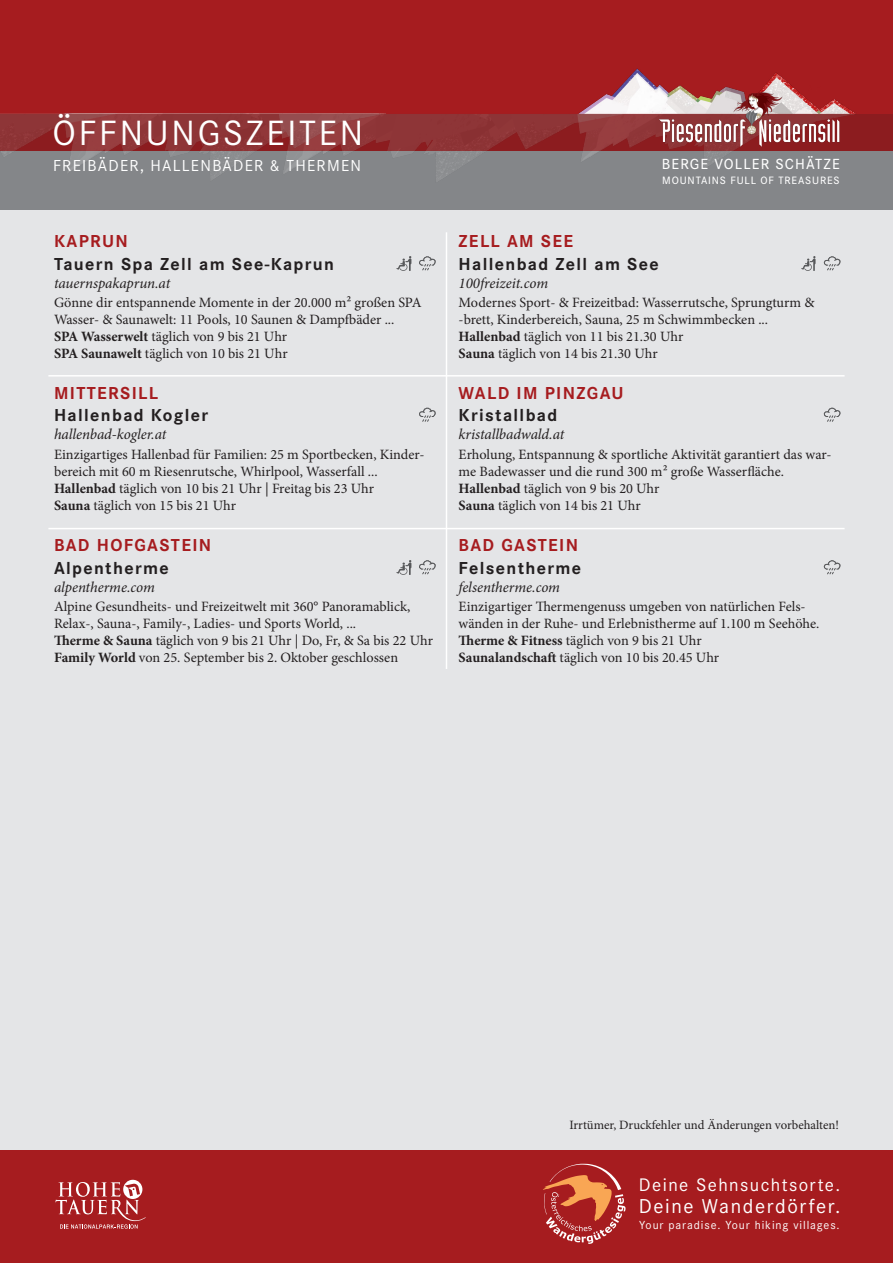
<style>
.page{position:relative;width:893px;height:1263px;background:#fff}
.page>*{position:absolute;margin:0;border:0;box-sizing:border-box;transform-origin:0 0}
.t1{font:36.45px "Corporate S Pro";letter-spacing:.075em;color:#fff}
.t2{font:20.85px "Corporate S Pro";letter-spacing:.075em;color:#fff}
.t3{font:18.9px "Corporate S Pro";letter-spacing:.075em;color:#fff}
.t4{font:700 18px "Corporate S Pro";letter-spacing:.075em;color:#231f20}
.t5{font:700 18px "Corporate S Pro";letter-spacing:.075em;color:#a61c1f}
.t6{font:16.5px "Corporate S Pro";letter-spacing:.075em;color:#fff}
.t7{font:500 15.15px "Corporate S Pro";letter-spacing:.075em;color:#fff}
.t8{font:italic 15px "Minion Pro";letter-spacing:-.005em;color:#231f20}
.t9{font:14.25px/17.1px "Minion Pro";color:#231f20}
.t10{font:12.75px "Minion Pro";color:#231f20}
.t11{font:12.15px "Corporate S Pro";letter-spacing:.075em;color:#fff}
.t12{font:500 11.1px "Corporate S Pro";letter-spacing:.075em;color:#fff}
.s1{font-weight:700}
</style>
<div class="page">
<div style="left:0;top:209px;width:893px;height:970px;background:#e4e5e7"></div>
<div style="left:0;top:1150px;width:893px;height:113px;background:#a61c1f"></div>
<svg style="left:543px;top:1164px;width:82px;height:80px"></svg>
<svg style="left:55px;top:1180px;width:91px;height:49px"></svg>
<div style="left:0;top:0;width:893px;height:150px;background:#a61c1f"></div>
<img style="left:279px;top:68px;width:585px;height:142px">
<div style="left:0;top:150px;width:388px;height:60px;background:#848689"></div>
<svg style="left:0;top:114px;width:893px;height:36px;background:#8f3335"></svg>
<img style="left:656px;top:68px;width:187px;height:82px">
<div style="left:850px;top:151px;width:43px;height:59px;background:#848689"></div>
<hr style="left:48px;top:528px;width:797px;height:1px;background:#fff">
<hr style="left:446px;top:232px;width:1px;height:437px;background:#fff">
<hr style="left:48px;top:375px;width:797px;height:2px;background:#fff">
<img style="left:396px;top:256px;width:16px;height:15px">
<svg style="left:419px;top:256px;width:17px;height:14px"></svg>
<svg style="left:824px;top:408px;width:16px;height:14px"></svg>
<svg style="left:419px;top:408px;width:17px;height:14px"></svg>
<svg style="left:824px;top:560px;width:16px;height:14px"></svg>
<img style="left:801px;top:256px;width:15px;height:15px">
<svg style="left:824px;top:256px;width:17px;height:14px"></svg>
<img style="left:396px;top:560px;width:16px;height:15px">
<svg style="left:419px;top:560px;width:17px;height:14px"></svg>
<p class="t1" style="left:53px;top:106px;width:312px">ÖFFNUNGSZEITEN</p>
<p class="t6" style="left:53px;top:153px;width:310px">FREIBÄDER, HALLENBÄDER &amp; THERMEN</p>
<p class="t5" style="left:54px;top:227px;width:75px">KAPRUN</p>
<p class="t4" style="left:54px;top:249px;width:281px">Tauern Spa Zell am See-Kaprun</p>
<p class="t8" style="left:54px;top:272px;width:118px">tauernspakaprun.at</p>
<p class="t9" style="left:54px;top:294px;width:369px">Gönne dir entspannende Momente in der 20.000 m² großen SPA<br>Wasser- &amp; Saunawelt: 11 Pools, 10 Saunen &amp; Dampfbäder ...</p>
<p class="t9" style="left:54px;top:328px;width:235px"><span class="s1">SPA Wasserwelt</span> täglich von 9 bis 21 Uhr</p>
<p class="t9" style="left:54px;top:345px;width:235px"><span class="s1">SPA Saunawelt</span> täglich von 10 bis 21 Uhr</p>
<p class="t5" style="left:54px;top:379px;width:106px">MITTERSILL</p>
<p class="t4" style="left:54px;top:401px;width:156px">Hallenbad Kogler</p>
<p class="t8" style="left:54px;top:424px;width:114px">hallenbad-kogler.at</p>
<p class="t9" style="left:54px;top:445px;width:372px">Einzigartiges Hallenbad für Familien: 25 m Sportbecken, Kinder&shy;bereich mit 60 m Riesenrutsche, Whirlpool, Wasserfall ...</p>
<p class="t9" style="left:54px;top:480px;width:322px"><span class="s1">Hallenbad</span> täglich von 10 bis 21 Uhr | Freitag bis 23 Uhr</p>
<p class="t9" style="left:54px;top:497px;width:184px"><span class="s1">Sauna</span> täglich von 15 bis 21 Uhr</p>
<p class="t5" style="left:54px;top:531px;width:159px">BAD HOFGASTEIN</p>
<p class="t4" style="left:54px;top:553px;width:116px">Alpentherme</p>
<p class="t8" style="left:54px;top:576px;width:102px">alpentherme.com</p>
<p class="t9" style="left:54px;top:598px;width:358px">Alpine Gesundheits- und Freizeitwelt mit 360° Panoramablick,<br>Relax-, Sauna-, Family-, Ladies- und Sports World, ...</p>
<p class="t9" style="left:54px;top:632px;width:380px"><span class="s1">Therme &amp; Sauna</span> täglich von 9 bis 21 Uhr | Do, Fr, &amp; Sa bis 22 Uhr</p>
<p class="t9" style="left:54px;top:649px;width:346px"><span class="s1">Family World</span> von 25. September bis 2. Oktober geschlossen</p>
<p class="t5" style="left:459px;top:227px;width:116px">ZELL AM SEE</p>
<p class="t7" style="left:662px;top:152px;width:179px">BERGE VOLLER SCHÄTZE</p>
<p class="t12" style="left:662px;top:172px;width:179px">MOUNTAINS FULL OF TREASURES</p>
<p class="t4" style="left:459px;top:249px;width:202px">Hallenbad Zell am See</p>
<p class="t8" style="left:459px;top:272px;width:91px">100freizeit.com</p>
<p class="t9" style="left:459px;top:294px;width:357px">Modernes Sport- &amp; Freizeitbad: Wasserrutsche, Sprungturm &amp; -brett, Kinderbereich, Sauna, 25 m Schwimmbecken ...</p>
<p class="t9" style="left:459px;top:328px;width:226px"><span class="s1">Hallenbad</span> täglich von 11 bis 21.30 Uhr</p>
<p class="t9" style="left:459px;top:345px;width:200px"><span class="s1">Sauna</span> täglich von 14 bis 21.30 Uhr</p>
<p class="t5" style="left:459px;top:379px;width:166px">WALD IM PINZGAU</p>
<p class="t4" style="left:459px;top:401px;width:100px">Kristallbad</p>
<p class="t8" style="left:459px;top:424px;width:107px">kristallbadwald.at</p>
<p class="t9" style="left:459px;top:445px;width:374px">Erholung, Entspannung &amp; sportliche Aktivität garantiert das war&shy;me Badewasser und die rund 300 m² große Wasserfläche.</p>
<p class="t9" style="left:459px;top:480px;width:202px"><span class="s1">Hallenbad</span> täglich von 9 bis 20 Uhr</p>
<p class="t9" style="left:459px;top:497px;width:184px"><span class="s1">Sauna</span> täglich von 14 bis 21 Uhr</p>
<p class="t5" style="left:459px;top:531px;width:121px">BAD GASTEIN</p>
<p class="t4" style="left:459px;top:553px;width:124px">Felsentherme</p>
<p class="t8" style="left:459px;top:576px;width:103px">felsentherme.com</p>
<p class="t9" style="left:459px;top:598px;width:362px">Einzigartiger Thermengenuss umgeben von natürlichen Fels&shy;wänden in der Ruhe- und Erlebnistherme auf 1.100 m Seehöhe.<br><span class="s1">Therme &amp; Fitness</span> täglich von 9 bis 21 Uhr</p>
<p class="t9" style="left:459px;top:649px;width:262px"><span class="s1">Saunalandschaft</span> täglich von 10 bis 20.45 Uhr</p>
<p class="t10" style="left:569px;top:1116px;width:271px">Irrtümer, Druckfehler und Änderungen vorbehalten!</p>
<p class="t3" style="left:639px;top:1170px;width:203px">Deine Sehnsuchtsorte.</p>
<p class="t11" style="left:639px;top:1216px;width:202px">Your paradise. Your hiking villages.</p>
<p class="t2" style="left:639px;top:1191px;width:203px">Deine Wanderdörfer.</p>
</div>
